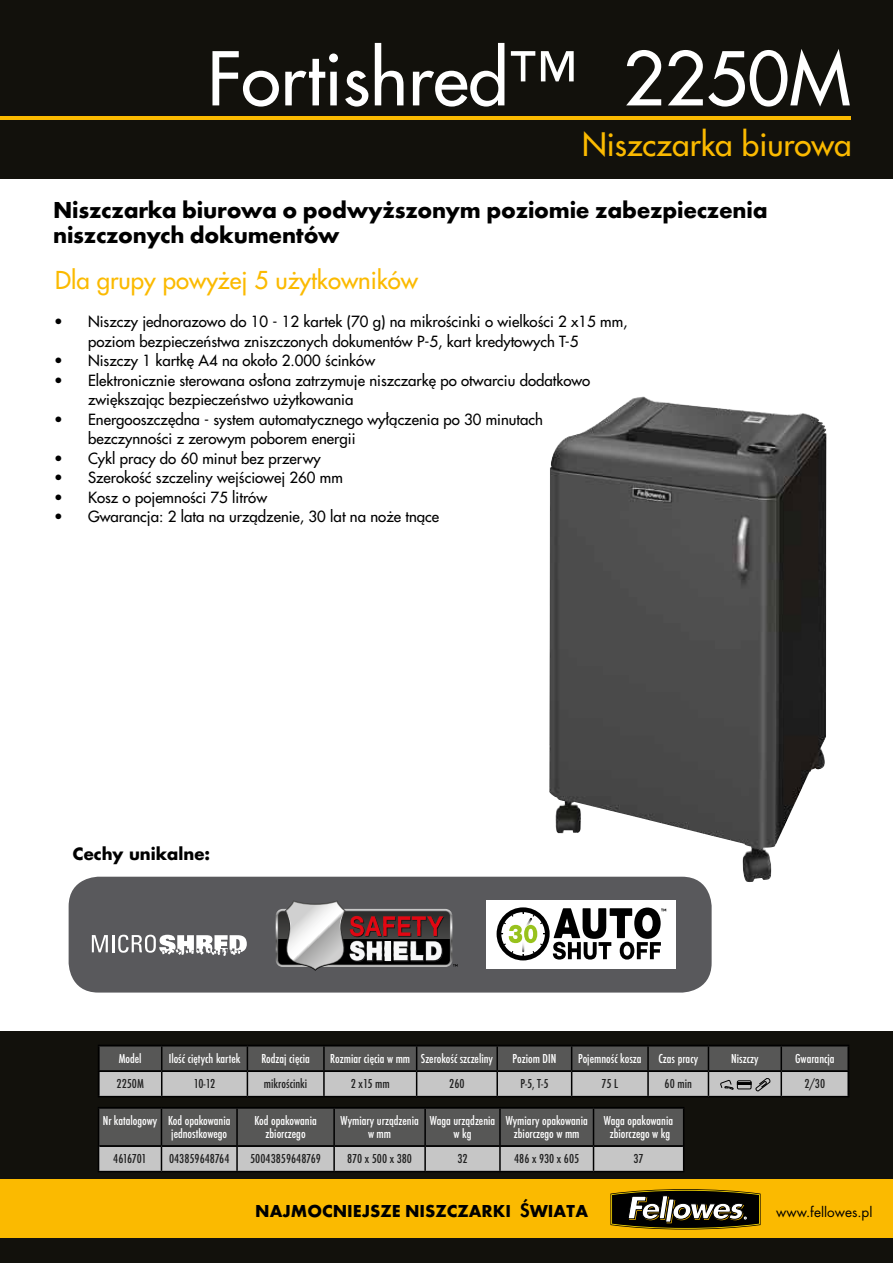
<style>
.page{position:relative;width:893px;height:1263px;background:#fff}
.page>*{position:absolute;margin:0;border:0;box-sizing:border-box;transform-origin:0 0}
.t1{font:500 72px "Futura CE";color:#fff}
.t2{font:500 31.5px "Futura CE";color:#fbba00}
.t3{font:700 24px/25.5px "Futura TEE";letter-spacing:-.01em;color:#000}
.t4{font:500 24px "Futura CE";color:#fbba00}
.t5{font:700 18px "Futura TEE";color:#000}
.t6{font:700 16.5px "Futura CE";color:#000}
.t7{font:500 15px/19.5px "Futura CE";color:#000}
.t8{font:500 condensed 13.5px/13.5px "Futura TEE";color:#fff;text-align:center}
.t9{font:500 condensed 13.5px "Futura TEE";color:#212121}
.t10{font:13.5px "Futura CE";color:#000}
.t11{font:500 condensed 13.5px "Futura TEE";letter-spacing:-.035em;color:#212121}
.s1{font-family:"Futura CE";font-weight:800}
</style>
<div class="page">
<div style="left:69px;top:877px;width:643px;height:115px;background:#59595c;border-radius:30px"></div>
<div style="left:486px;top:900px;width:190px;height:69px;background:#fff"></div>
<div style="left:0;top:0;width:893px;height:179px;background:#12110c"></div>
<div style="left:0;top:1031px;width:893px;height:232px;background:#12110c"></div>
<hr style="left:0;top:116px;width:850px;height:3px;background:#fbba00">
<div style="left:0;top:1180px;width:893px;height:58px;background:#fbba00"></div>
<svg style="left:610px;top:1189px;width:151px;height:41px;background:#534a2a"></svg>
<img style="left:549px;top:397px;width:277px;height:485px">
<hr style="left:98px;top:1096px;width:64px;height:1px;background:#000">
<hr style="left:162px;top:1096px;width:85px;height:1px;background:#000">
<hr style="left:247px;top:1096px;width:77px;height:1px;background:#000">
<hr style="left:324px;top:1096px;width:93px;height:1px;background:#000">
<hr style="left:417px;top:1096px;width:80px;height:1px;background:#000">
<hr style="left:497px;top:1096px;width:75px;height:1px;background:#000">
<hr style="left:572px;top:1096px;width:76px;height:1px;background:#000">
<hr style="left:648px;top:1096px;width:60px;height:1px;background:#000">
<hr style="left:708px;top:1096px;width:73px;height:1px;background:#000">
<hr style="left:781px;top:1096px;width:68px;height:1px;background:#000">
<hr style="left:98px;top:1045px;width:64px;height:1px;background:#000">
<hr style="left:98px;top:1046px;width:2px;height:24px;background:#000">
<hr style="left:781px;top:1045px;width:68px;height:1px;background:#000">
<hr style="left:847px;top:1046px;width:2px;height:24px;background:#000">
<hr style="left:98px;top:1070px;width:64px;height:2px;background:#000">
<hr style="left:98px;top:1072px;width:2px;height:24px;background:#000">
<hr style="left:781px;top:1070px;width:68px;height:2px;background:#000">
<hr style="left:847px;top:1072px;width:2px;height:24px;background:#000">
<svg style="left:98px;top:1109px;width:586px;height:62px;background:#80807f"></svg>
<hr style="left:98px;top:1171px;width:63px;height:1px;background:#000">
<hr style="left:161px;top:1171px;width:76px;height:1px;background:#000">
<hr style="left:237px;top:1171px;width:97px;height:1px;background:#000">
<hr style="left:334px;top:1171px;width:91px;height:1px;background:#000">
<hr style="left:425px;top:1171px;width:75px;height:1px;background:#000">
<hr style="left:500px;top:1171px;width:93px;height:1px;background:#000">
<hr style="left:593px;top:1171px;width:91px;height:1px;background:#000">
<hr style="left:98px;top:1107px;width:63px;height:2px;background:#000">
<hr style="left:161px;top:1107px;width:76px;height:2px;background:#000">
<hr style="left:237px;top:1107px;width:97px;height:2px;background:#000">
<hr style="left:334px;top:1107px;width:91px;height:2px;background:#000">
<hr style="left:425px;top:1107px;width:75px;height:2px;background:#000">
<hr style="left:500px;top:1107px;width:93px;height:2px;background:#000">
<hr style="left:593px;top:1107px;width:91px;height:2px;background:#000">
<hr style="left:99px;top:1145px;width:62px;height:2px;background:#000">
<hr style="left:161px;top:1145px;width:76px;height:2px;background:#000">
<hr style="left:237px;top:1145px;width:97px;height:2px;background:#000">
<hr style="left:334px;top:1145px;width:91px;height:2px;background:#000">
<hr style="left:425px;top:1145px;width:75px;height:2px;background:#000">
<hr style="left:500px;top:1145px;width:93px;height:2px;background:#000">
<hr style="left:593px;top:1145px;width:90px;height:2px;background:#000">
<svg style="left:276px;top:901px;width:182px;height:70px"></svg>
<svg style="left:497px;top:907px;width:169px;height:53px"></svg>
<svg style="left:99px;top:1045px;width:749px;height:51px;background:#818181"></svg>
<svg style="left:92px;top:935px;width:155px;height:21px"></svg>
<h1 class="t1" style="left:207px;top:27px;width:645px">Fortishred™ 2250M</h1>
<h2 class="t2" style="left:582px;top:122px;width:271px">Niszczarka biurowa</h2>
<h3 class="t3" style="left:53px;top:197px;width:716px">Niszczarka biurowa o podwyższonym poziomie zabezpieczenia niszczonych dokumentów</h3>
<h3 class="t4" style="left:55px;top:263px;width:364px">Dla grupy powyżej 5 użytkowników</h3>
<p class="t7" style="left:88px;top:311px;width:541px;text-indent:-34px">• Niszczy jednorazowo do 10 - 12 kartek (70 g) na mikrościnki o wielkości 2 x15 mm, poziom bezpieczeństwa zniszczonych dokumentów P-5, kart kredytowych T-5</p>
<p class="t7" style="left:54px;top:350px;width:323px">• Niszczy 1 kartkę A4 na około 2.000 ścinków</p>
<p class="t7" style="left:88px;top:370px;width:504px;text-indent:-34px">• Elektronicznie sterowana osłona zatrzymuje niszczarkę po otwarciu dodatkowo zwiększając bezpieczeństwo użytkowania</p>
<p class="t7" style="left:88px;top:409px;width:456px;text-indent:-34px">• Energooszczędna - system automatycznego wyłączenia po 30 minutach bezczynności z zerowym poborem energii</p>
<p class="t7" style="left:54px;top:448px;width:268px">• Cykl pracy do 60 minut bez przerwy</p>
<p class="t7" style="left:54px;top:467px;width:290px">• Szerokość szczeliny wejściowej 260 mm</p>
<p class="t7" style="left:54px;top:487px;width:215px">• Kosz o pojemności 75 litrów</p>
<p class="t7" style="left:54px;top:506px;width:387px">• Gwarancja: 2 lata na urządzenie, 30 lat na noże tnące</p>
<p class="t6" style="left:73px;top:841px;width:139px">Cechy unikalne:</p>
<p class="t8" style="left:119px;top:1051px;width:24px">Model</p>
<p class="t8" style="left:169px;top:1051px;width:73px">Ilość ciętych kartek</p>
<p class="t8" style="left:261px;top:1051px;width:50px">Rodzaj cięcia</p>
<p class="t8" style="left:330px;top:1051px;width:164px">Rozmiar cięcia w mm Szerokość szczeliny</p>
<p class="t8" style="left:513px;top:1051px;width:45px">Poziom DIN</p>
<p class="t8" style="left:578px;top:1051px;width:122px">Pojemność kosza Czas pracy</p>
<p class="t8" style="left:731px;top:1051px;width:29px">Niszczy</p>
<p class="t8" style="left:795px;top:1051px;width:41px">Gwarancja</p>
<p class="t9" style="left:117px;top:1076px;width:29px">2250M</p>
<p class="t9" style="left:194px;top:1076px;width:23px">10-12</p>
<p class="t9" style="left:264px;top:1076px;width:45px">mikrościnki</p>
<p class="t9" style="left:351px;top:1076px;width:40px">2 x15 mm</p>
<p class="t9" style="left:449px;top:1076px;width:17px">260</p>
<p class="t9" style="left:520px;top:1076px;width:30px">P-5, T-5</p>
<p class="t9" style="left:601px;top:1076px;width:18px">75 L</p>
<p class="t9" style="left:665px;top:1076px;width:29px">60 min</p>
<p class="t9" style="left:804px;top:1076px;width:22px">2/30</p>
<p class="t8" style="left:103px;top:1114px;width:129px;text-align:right">Nr katalogowy Kod opakowania jednostkowego</p>
<p class="t8" style="left:254px;top:1114px;width:64px">Kod opakowania zbiorczego</p>
<p class="t8" style="left:340px;top:1114px;width:80px">Wymiary urządzenia w mm</p>
<p class="t8" style="left:430px;top:1114px;width:67px">Waga urządzenia w kg</p>
<p class="t8" style="left:506px;top:1114px;width:84px">Wymiary opakowania zbiorczego w mm</p>
<p class="t8" style="left:604px;top:1114px;width:71px">Waga opakowania zbiorczego w kg</p>
<p class="t11" style="left:113px;top:1151px;width:35px">4616701</p>
<p class="t9" style="left:169px;top:1151px;width:62px">043859648764</p>
<p class="t9" style="left:250px;top:1151px;width:72px">50043859648769</p>
<p class="t9" style="left:347px;top:1151px;width:66px">870 x 500 x 380</p>
<p class="t9" style="left:457px;top:1151px;width:12px">32</p>
<p class="t9" style="left:514px;top:1151px;width:67px">486 x 930 x 605</p>
<p class="t9" style="left:634px;top:1151px;width:12px">37</p>
<p class="t5" style="left:255px;top:1199px;width:334px">NAJMOCNIEJSZE NISZCZARKI <span class="s1">Ś</span>WIATA</p>
<p class="t10" style="left:776px;top:1203px;width:98px">www.fellowes.pl</p>
</div>
